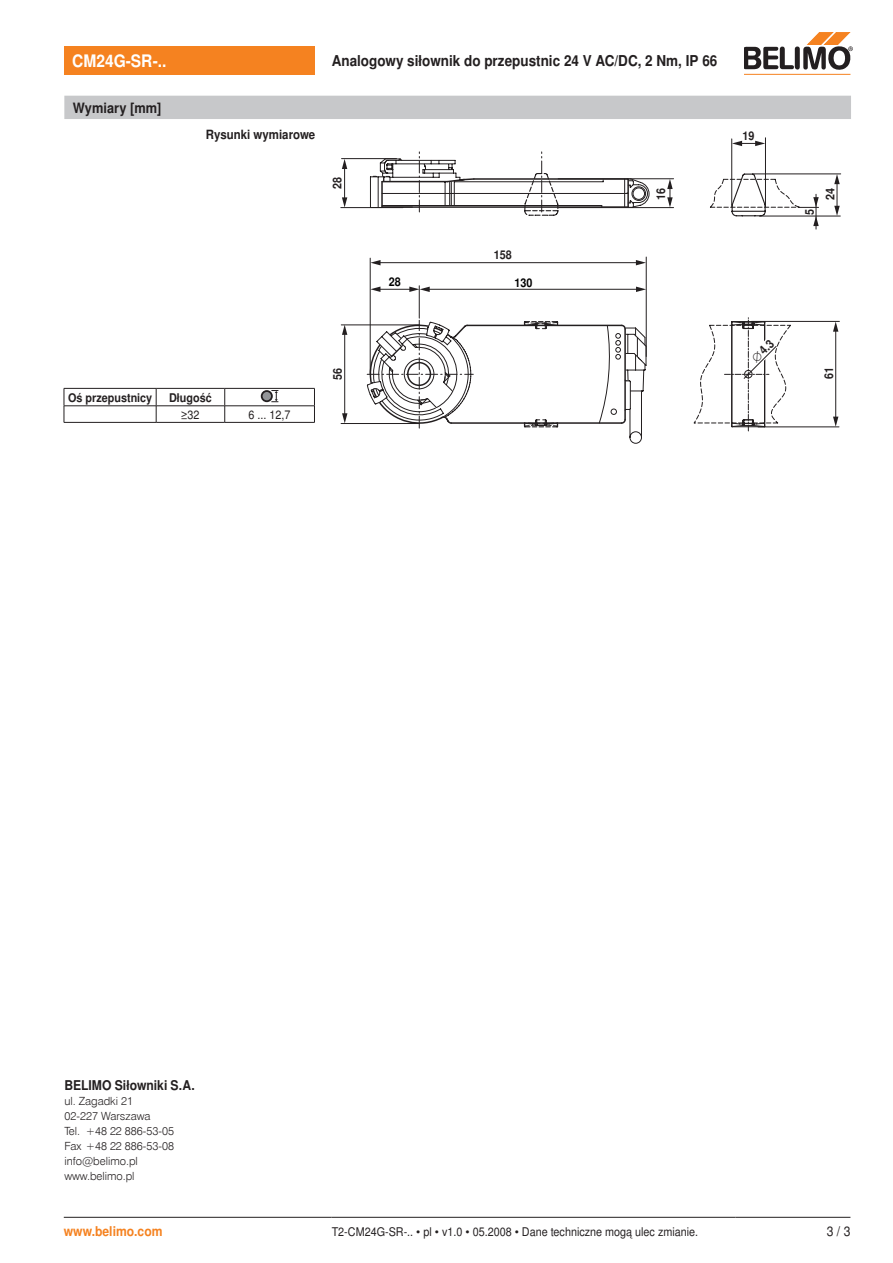
<style>
.page{position:relative;width:893px;height:1263px;background:#fff}
.page>*{position:absolute;margin:0;border:0;box-sizing:border-box;transform-origin:0 0}
.t1{font:700 17.25px "Nimbus Sans BEL";color:#fff;scale:.9 1}
.t2{font:700 15px "Nimbus Sans BEL";color:#231f20;scale:.9 1}
.t3{font:700 14.25px "Nimbus Sans BEL";color:#231f20;scale:.9 1}
.t4{font:700 13.5px "Nimbus Sans BEL";color:#231f20;scale:.9 1}
.t5{font:700 13.5px "Nimbus Sans BEL";color:#f58220;scale:.9 1}
.t6{font:13.5px "Nimbus Sans BEL";color:#231f20;scale:.9 1}
.t7{font:700 12.75px "Nimbus Sans BEL";color:#231f20;scale:.9 1}
.t8{font:12px "Nimbus Sans BEL";color:#231f20;scale:.9 1}
.t9{font:700 12px "Nimbus Sans BEL";color:#231f20;scale:.9 1}
.t10{font:700 12px "Nimbus Sans BEL";color:#000;scale:.9 1}
.t11{font:700 12px "Nimbus Sans BEL";color:#231f20}
.t12{font:11.25px/15px "Swis 721 Lt EU";color:#231f20}
</style>
<div class="page">
<div style="left:64px;top:47px;width:251px;height:28px;background:#f58220"></div>
<hr style="left:744px;top:74px;width:106px;height:1px;background:#f58220">
<svg style="left:744px;top:32px;width:109px;height:38px"></svg>
<hr style="left:64px;top:1217px;width:268px;height:1px;background:#231f20">
<hr style="left:332px;top:1217px;width:404px;height:1px;background:#231f20">
<hr style="left:736px;top:1217px;width:114px;height:1px;background:#231f20">
<div style="left:64px;top:96px;width:787px;height:23px;background:#c7c8ca"></div>
<svg style="left:370px;top:152px;width:280px;height:64px"></svg>
<hr style="left:341px;top:158px;width:55px;height:1px;background:#231f20">
<hr style="left:341px;top:207px;width:62px;height:1px;background:#231f20">
<hr style="left:344px;top:167px;width:1px;height:35px;background:#231f20">
<hr style="left:558px;top:178px;width:116px;height:1px;background:#231f20">
<hr style="left:559px;top:207px;width:115px;height:1px;background:#231f20">
<svg style="left:342px;top:159px;width:5px;height:10px"></svg>
<svg style="left:342px;top:197px;width:5px;height:10px"></svg>
<svg style="left:667px;top:179px;width:6px;height:28px"></svg>
<hr style="left:753px;top:174px;width:88px;height:1px;background:#231f20">
<hr style="left:759px;top:216px;width:81px;height:1px;background:#231f20">
<hr style="left:837px;top:178px;width:1px;height:30px;background:#231f20">
<svg style="left:834px;top:174px;width:6px;height:10px"></svg>
<svg style="left:834px;top:206px;width:6px;height:10px"></svg>
<hr style="left:816px;top:194px;width:1px;height:35px;background:#231f20">
<svg style="left:732px;top:141px;width:33px;height:5px"></svg>
<hr style="left:765px;top:138px;width:1px;height:69px;background:#231f20">
<hr style="left:731px;top:139px;width:1px;height:68px;background:#231f20">
<svg style="left:710px;top:173px;width:109px;height:53px"></svg>
<hr style="left:419px;top:286px;width:1px;height:32px;background:#231f20">
<hr style="left:376px;top:262px;width:265px;height:1px;background:#231f20">
<svg style="left:636px;top:260px;width:10px;height:5px"></svg>
<svg style="left:371px;top:260px;width:10px;height:5px"></svg>
<hr style="left:341px;top:325px;width:79px;height:1px;background:#231f20">
<hr style="left:341px;top:423px;width:79px;height:1px;background:#231f20">
<hr style="left:344px;top:331px;width:1px;height:84px;background:#231f20">
<hr style="left:646px;top:257px;width:1px;height:99px;background:#231f20">
<hr style="left:377px;top:289px;width:36px;height:1px;background:#231f20">
<hr style="left:424px;top:289px;width:217px;height:1px;background:#231f20">
<svg style="left:371px;top:287px;width:9px;height:5px"></svg>
<svg style="left:636px;top:287px;width:10px;height:5px"></svg>
<svg style="left:409px;top:287px;width:21px;height:5px"></svg>
<svg style="left:342px;top:325px;width:5px;height:10px"></svg>
<svg style="left:342px;top:413px;width:5px;height:10px"></svg>
<hr style="left:370px;top:258px;width:1px;height:116px;background:#231f20">
<hr style="left:751px;top:321px;width:88px;height:1px;background:#231f20">
<hr style="left:758px;top:427px;width:81px;height:1px;background:#231f20">
<hr style="left:835px;top:326px;width:1px;height:94px;background:#231f20">
<svg style="left:833px;top:322px;width:5px;height:10px"></svg>
<svg style="left:833px;top:417px;width:5px;height:10px"></svg>
<svg style="left:694px;top:318px;width:97px;height:113px"></svg>
<svg style="left:366px;top:320px;width:281px;height:124px"></svg>
<hr style="left:64px;top:422px;width:92px;height:1px;background:#231f20">
<hr style="left:156px;top:422px;width:69px;height:1px;background:#231f20">
<hr style="left:64px;top:388px;width:92px;height:1px;background:#231f20">
<hr style="left:156px;top:388px;width:69px;height:1px;background:#231f20">
<hr style="left:225px;top:388px;width:90px;height:1px;background:#231f20">
<hr style="left:64px;top:406px;width:92px;height:1px;background:#231f20">
<svg style="left:64px;top:389px;width:1px;height:33px"></svg>
<hr style="left:156px;top:406px;width:69px;height:1px;background:#231f20">
<svg style="left:156px;top:389px;width:1px;height:33px"></svg>
<hr style="left:225px;top:406px;width:90px;height:1px;background:#231f20">
<svg style="left:224px;top:389px;width:1px;height:33px"></svg>
<svg style="left:314px;top:389px;width:1px;height:33px"></svg>
<hr style="left:225px;top:422px;width:90px;height:1px;background:#231f20">
<div style="left:262px;top:391px;width:10px;height:10px;background:#939598;border-radius:50%"></div>
<div style="left:261px;top:390px;width:12px;height:12px;border:2px solid #231f20;border-radius:50%"></div>
<svg style="left:271px;top:390px;width:7px;height:12px"></svg>
<h1 class="t1" style="left:72px;top:51px;width:106px">CM24G-SR-..</h1>
<h2 class="t2" style="left:332px;top:52px;width:430px">Analogowy siłownik do przepustnic 24 V AC/DC, 2 Nm, IP 66</h2>
<p class="t3" style="left:73px;top:99px;width:100px">Wymiary [mm]</p>
<p class="t7" style="left:206px;top:127px;width:123px">Rysunki wymiarowe</p>
<p class="t9" style="left:329px;top:189px;width:15px;rotate:-90deg">28</p>
<p class="t9" style="left:68px;top:390px;width:95px">Oś przepustnicy</p>
<p class="t9" style="left:169px;top:390px;width:49px">Długość</p>
<p class="t8" style="left:181px;top:408px;width:22px">≥32</p>
<p class="t8" style="left:249px;top:408px;width:48px">6 ... 12,7</p>
<p class="t9" style="left:330px;top:380px;width:15px;rotate:-90deg">56</p>
<p class="t9" style="left:494px;top:247px;width:22px">158</p>
<p class="t10" style="left:389px;top:274px;width:15px">28</p>
<p class="t10" style="left:514px;top:275px;width:22px">130</p>
<p class="t9" style="left:742px;top:128px;width:15px">19</p>
<p class="t9" style="left:653px;top:200px;width:15px;rotate:-90deg">16</p>
<p class="t9" style="left:822px;top:200px;width:15px;rotate:-90deg">24</p>
<p class="t9" style="left:802px;top:215px;width:8px;rotate:-90deg">5</p>
<p class="t11" style="left:747px;top:355px;width:29px;rotate:-45deg">∅4.3</p>
<p class="t9" style="left:821px;top:379px;width:15px;rotate:-90deg">61</p>
<p class="t4" style="left:64px;top:1077px;width:146px">BELIMO Siłowniki S.A.</p>
<p class="t12" style="left:64px;top:1094px;width:111px">ul. Zagadki 21<br>02-227 Warszawa<br>Tel. +48 22 886-53-05<br>Fax +48 22 886-53-08 info@belimo.pl www.belimo.pl</p>
<p class="t5" style="left:64px;top:1223px;width:111px">www.belimo.com</p>
<p class="t8" style="left:332px;top:1224px;width:409px">T2-CM24G-SR-.. • pl • v1.0 • 05.2008 • Dane techniczne mogą ulec zmianie.</p>
<p class="t6" style="left:827px;top:1223px;width:28px">3 / 3</p>
</div>
